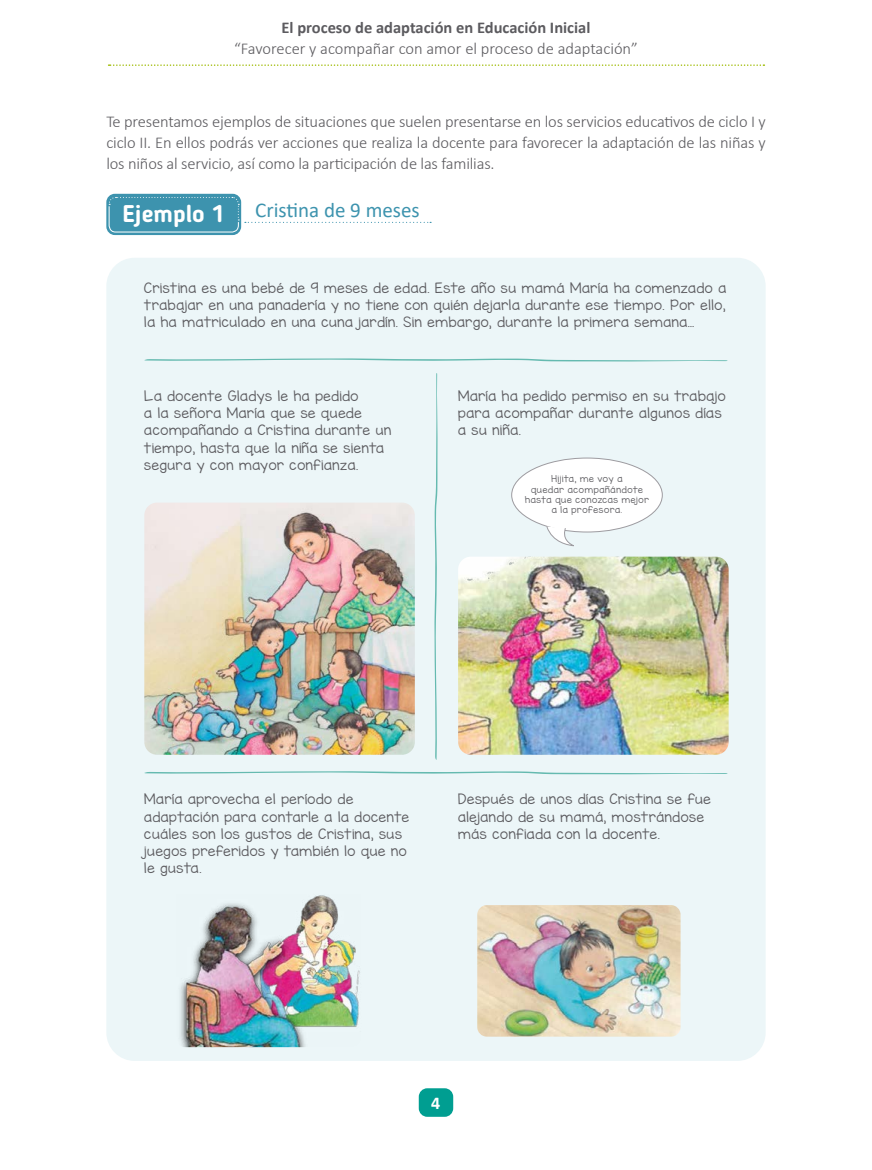
<style>
.page{position:relative;width:872px;height:1170px;background:#fff}
.page>*{position:absolute;margin:0;border:0;box-sizing:border-box;transform-origin:0 0}
.t1{font:700 24px "Blogger Sans";color:#fff}
.t2{font:21px "Calibri";color:#3d93ae}
.t3{font:700 18px "Calibri";color:#fff}
.t4{font:300 16.5px/21px "Calibri";letter-spacing:-.01em;color:#5c5b5f;text-align:justify}
.t5{font:700 16.5px "Calibri";color:#5c5b5f}
.t6{font:12.75px/17.2px "KG Miss Kindergarten";letter-spacing:.05em;color:#5c5b5f}
.t7{font:8.4px/10.1px "KG Miss Kindergarten";letter-spacing:.08em;color:#5c5b5f;text-align:center}
</style>
<div class="page">
<svg style="left:109px;top:64px;width:655px;height:2px"></svg>
<div style="left:106px;top:258px;width:659px;height:802px;background:#ecf6f8;border-radius:28px"></div>
<svg style="left:144px;top:358px;width:584px;height:3px"></svg>
<svg style="left:144px;top:771px;width:584px;height:3px"></svg>
<svg style="left:434px;top:373px;width:3px;height:387px"></svg>
<img style="left:144px;top:503px;width:271px;height:251px">
<img style="left:180px;top:895px;width:180px;height:152px">
<img style="left:458px;top:556px;width:270px;height:198px">
<img style="left:477px;top:905px;width:203px;height:131px">
<div style="left:106px;top:194px;width:135px;height:41px;background:#3d93ae;border-radius:8px"></div>
<svg style="left:108px;top:196px;width:131px;height:37px"></svg>
<svg style="left:245px;top:222px;width:186px;height:1px"></svg>
<div style="left:511px;top:458px;width:151px;height:74px;background:#fff;border-radius:50%"></div>
<svg style="left:546px;top:526px;width:30px;height:20px"></svg>
<div style="left:419px;top:1088px;width:34px;height:28px;background:#009e91;border-radius:9px"></div>
<p class="t5" style="left:281px;top:15px;width:310px">El proceso de adaptación en Educación Inicial</p>
<p class="t4" style="left:234px;top:37px;width:405px">“Favorecer y acompañar con amor el proceso de adaptación”</p>
<p class="t4" style="left:106px;top:111px;width:661px">Te presentamos ejemplos de situaciones que suelen presentarse en los servicios educativos de ciclo I y ciclo II. En ellos podrás ver acciones que realiza la docente para favorecer la adaptación de las niñas y los niños al servicio, así como la participación de las familias.</p>
<h1 class="t1" style="left:123px;top:199px;width:104px">Ejemplo 1</h1>
<h2 class="t2" style="left:255px;top:195px;width:166px">Cristina de 9 meses</h2>
<p class="t6" style="left:144px;top:279px;width:583px;text-align:justify">Cristina es una bebé de 9 meses de edad. Este año su mamá María ha comenzado a trabajar en una panadería y no tiene con quién dejarla durante ese tiempo. Por ello, la ha matriculado en una cuna jardín. Sin embargo, durante la primera semana…</p>
<p class="t6" style="left:144px;top:387px;width:248px">La docente Gladys le ha pedido<br>a la señora María que se quede acompañando a Cristina durante un tiempo, hasta que la niña se sienta segura y con mayor confianza.</p>
<p class="t6" style="left:458px;top:387px;width:269px">María ha pedido permiso en su trabajo para acompañar durante algunos días a su niña.</p>
<p class="t7" style="left:525px;top:474px;width:125px">Hijita, me voy a<br>quedar acompañándote hasta que conozcas mejor a la profesora.</p>
<p class="t6" style="left:144px;top:790px;width:266px">María aprovecha el período de adaptación para contarle a la docente cuáles son los gustos de Cristina, sus juegos preferidos y también lo que no le gusta.</p>
<p class="t6" style="left:458px;top:790px;width:254px">Después de unos días Cristina se fue alejando de su mamá, mostrándose más confiada con la docente.</p>
<h3 class="t3" style="left:431px;top:1089px;width:11px">4</h3>
</div>
